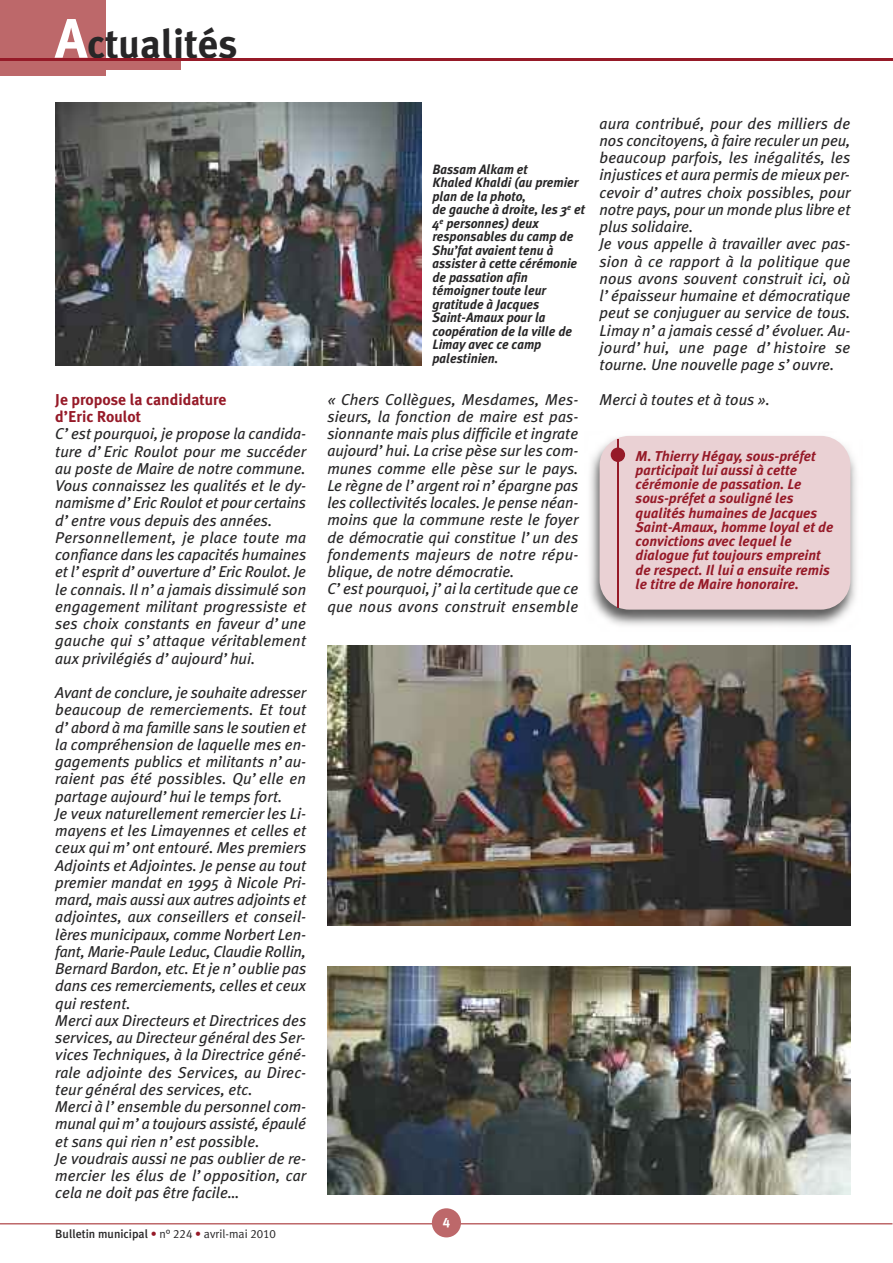
<style>
.page{position:relative;width:893px;height:1263px;background:#fff}
.page>*{position:absolute;margin:0;border:0;box-sizing:border-box;transform-origin:0 0}
.t1{font:700 40.5px "Meta Plus";color:#272627}
.t2{font:italic 15.75px/17.2px "Meta Plus";color:#272627}
.t3{font:700 15.75px/17.2px "Meta Plus";color:#961a28}
.t4{font:italic 700 14.25px/14.2px "Meta Plus";color:#961a28}
.t5{font:italic 700 13.5px/13.5px "Meta Plus";color:#272627;scale:.96 1}
.t6{font:13.5px "Meta Plus Bold Caps";color:#fff}
.t7{font:500 12px "Meta Plus";color:#272627}
.s1{font-size:55.5px;color:#fff}
.s2{font-family:"Meta Plus Normal";font-weight:400;color:#961a28}
.s3{font-family:"Meta Plus Normal";font-weight:400}
.s4{font-family:"Meta Plus Normal Caps";font-weight:400}
</style>
<div class="page">
<div style="left:0;top:0;width:105px;height:76px;background:#bd686a"></div>
<div style="left:0;top:61px;width:181px;height:9px;background:#bd686a"></div>
<hr style="left:0;top:59px;width:893px;height:2px;background:#961a28">
<hr style="left:0;top:1223px;width:892px;height:1px;background:#bd686a">
<div style="left:432px;top:1208px;width:29px;height:29px;background:#bd686a;border-radius:50%"></div>
<img style="left:55px;top:102px;width:367px;height:264px">
<img style="left:327px;top:966px;width:523px;height:229px">
<img style="left:327px;top:646px;width:523px;height:279px">
<img style="left:590px;top:436px;width:266px;height:190px">
<div style="left:600px;top:436px;width:250px;height:174px;background:#ead1d4;border-radius:30px"></div>
<hr style="left:618px;top:439px;width:1px;height:169px;background:#961a28">
<div style="left:611px;top:448px;width:14px;height:14px;background:#961a28;border-radius:50%"></div>
<h1 class="t1" style="left:55px;top:20px;width:184px"><span class="s1">A</span>ctualités</h1>
<p class="t3" style="left:55px;top:391px;width:173px">Je propose la candidature d’Eric Roulot</p>
<p class="t2" style="left:55px;top:425px;width:252px">C’est pourquoi, je propose la candida&shy;ture d’Eric Roulot pour me succéder au poste de Maire de notre commune.<br>Vous connaissez les qualités et le dy&shy;namisme d’Eric Roulot et pour certains d’entre vous depuis des années.<br>Personnellement, je place toute ma confiance dans les capacités humaines et l’esprit d’ouverture d’Eric Roulot. Je le connais. Il n’a jamais dissimulé son engagement militant progressiste et ses choix constants en faveur d’une gauche qui s’attaque véritablement aux privilégiés d’aujourd’hui.</p>
<p class="t2" style="left:55px;top:684px;width:252px">Avant de conclure, je souhaite adresser beaucoup de remerciements. Et tout d’abord à ma famille sans le soutien et la compréhension de laquelle mes en&shy;gagements publics et militants n’au&shy;raient pas été possibles. Qu’elle en partage aujourd’hui le temps fort.<br>Je veux naturellement remercier les Li&shy;mayens et les Limayennes et celles et ceux qui m’ont entouré. Mes premiers Adjoints et Adjointes. Je pense au tout premier mandat en 1995 à Nicole Pri&shy;mard, mais aussi aux autres adjoints et adjointes, aux conseillers et conseil&shy;lères municipaux, comme Norbert Len&shy;fant, Marie-Paule Leduc, Claudie Rollin, Bernard Bardon, etc. Et je n’oublie pas dans ces remerciements, celles et ceux qui restent.<br>Merci aux Directeurs et Directrices des services, au Directeur général des Ser&shy;vices Techniques, à la Directrice géné&shy;rale adjointe des Services, au Direc&shy;teur général des services, etc.<br>Merci à l’ensemble du personnel com&shy;munal qui m’a toujours assisté, épaulé et sans qui rien n’est possible.<br>Je voudrais aussi ne pas oublier de re&shy;mercier les élus de l’opposition, car cela ne doit pas être facile…</p>
<p class="t7" style="left:55px;top:1226px;width:222px">Bulletin municipal <span class="s2">•</span> <span class="s3">n°</span> <span class="s4">224</span> <span class="s2">•</span> <span class="s3">avril-mai</span> <span class="s4">2010</span></p>
<p class="t5" style="left:432px;top:162px;width:160px">Bassam Alkam et<br>Khaled Khaldi (au premier plan de la photo,<br>de gauche à droite, les 3<sup>e</sup> et<br>4<sup>e</sup> personnes) deux responsables du camp de<br>Shu’fat avaient tenu à assister à cette cérémonie de passation afin témoigner toute leur gratitude à Jacques<br>Saint-Amaux pour la coopération de la ville de<br>Limay avec ce camp palestinien.</p>
<p class="t2" style="left:327px;top:391px;width:252px">« Chers Collègues, Mesdames, Mes&shy;sieurs, la fonction de maire est pas&shy;sionnante mais plus difficile et ingrate aujourd’hui. La crise pèse sur les com&shy;munes comme elle pèse sur le pays.<br>Le règne de l’argent roi n’épargne pas les collectivités locales. Je pense néan&shy;moins que la commune reste le foyer de démocratie qui constitue l’un des fondements majeurs de notre répu&shy;blique, de notre démocratie.<br>C’est pourquoi, j’ai la certitude que ce que nous avons construit ensemble</p>
<p class="t2" style="left:600px;top:114px;width:252px">aura contribué, pour des milliers de nos concitoyens, à faire reculer un peu, beaucoup parfois, les inégalités, les injustices et aura permis de mieux per&shy;cevoir d’autres choix possibles, pour notre pays, pour un monde plus libre et plus solidaire.<br>Je vous appelle à travailler avec pas&shy;sion à ce rapport à la politique que nous avons souvent construit ici, où l’épaisseur humaine et démocratique peut se conjuguer au service de tous.<br>Limay n’a jamais cessé d’évoluer. Au&shy;jourd’hui, une page d’histoire se tourne. Une nouvelle page s’ouvre.</p>
<p class="t2" style="left:600px;top:390px;width:172px">Merci à toutes et à tous ».</p>
<p class="t4" style="left:636px;top:448px;width:199px">M. Thierry Hégay, sous-préfet participait lui aussi à cette cérémonie de passation. Le sous-préfet a souligné les qualités humaines de Jacques<br>Saint-Amaux, homme loyal et de convictions avec lequel le dialogue fut toujours empreint de respect. Il lui a ensuite remis le titre de Maire honoraire.</p>
<p class="t6" style="left:443px;top:1214px;width:9px">4</p>
</div>
